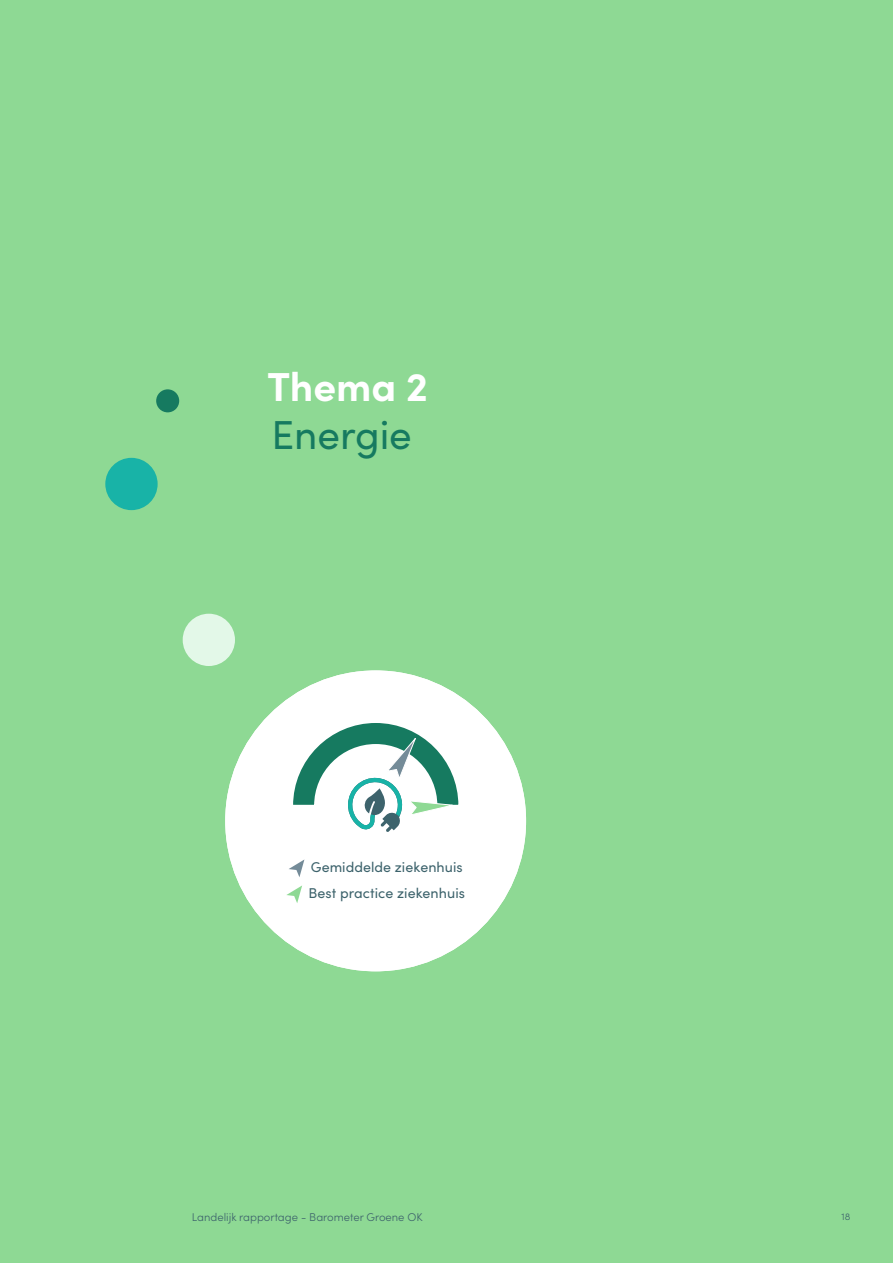
<style>
.page{position:relative;width:893px;height:1263px;background:#8ed994}
.page>*{position:absolute;margin:0;border:0;box-sizing:border-box;transform-origin:0 0}
.t1{font:40.5px "Sofia Pro";color:#167a60}
.t2{font:700 40.5px "Sofia Pro";color:#fff}
.t3{font:14.25px "Sofia Pro";letter-spacing:.005em;color:#3d636c}
.t4{font:300 11.25px "Sofia Pro";color:#3d636c}
.t5{font:300 9.75px "Sofia Pro";color:#3d636c}
</style>
<div class="page">
<div style="left:156px;top:389px;width:23px;height:23px;background:#167a60;border-radius:50%"></div>
<div style="left:183px;top:614px;width:52px;height:52px;background:#e3f8e8;border-radius:50%"></div>
<div style="left:105px;top:458px;width:53px;height:52px;background:#18b3a7;border-radius:50%"></div>
<div style="left:225px;top:670px;width:301px;height:301px;background:#fff;border-radius:150px"></div>
<svg style="left:286px;top:885px;width:16px;height:18px"></svg>
<svg style="left:289px;top:860px;width:15px;height:17px"></svg>
<svg style="left:293px;top:723px;width:166px;height:109px"></svg>
<h1 class="t2" style="left:267px;top:355px;width:162px">Thema 2</h1>
<h1 class="t1" style="left:272px;top:405px;width:142px">Energie</h1>
<p class="t3" style="left:311px;top:857px;width:153px">Gemiddelde ziekenhuis</p>
<p class="t3" style="left:309px;top:883px;width:158px">Best practice ziekenhuis</p>
<p class="t4" style="left:192px;top:1209px;width:232px">Landelijk rapportage - Barometer Groene OK</p>
<p class="t5" style="left:841px;top:1209px;width:10px">18</p>
</div>
